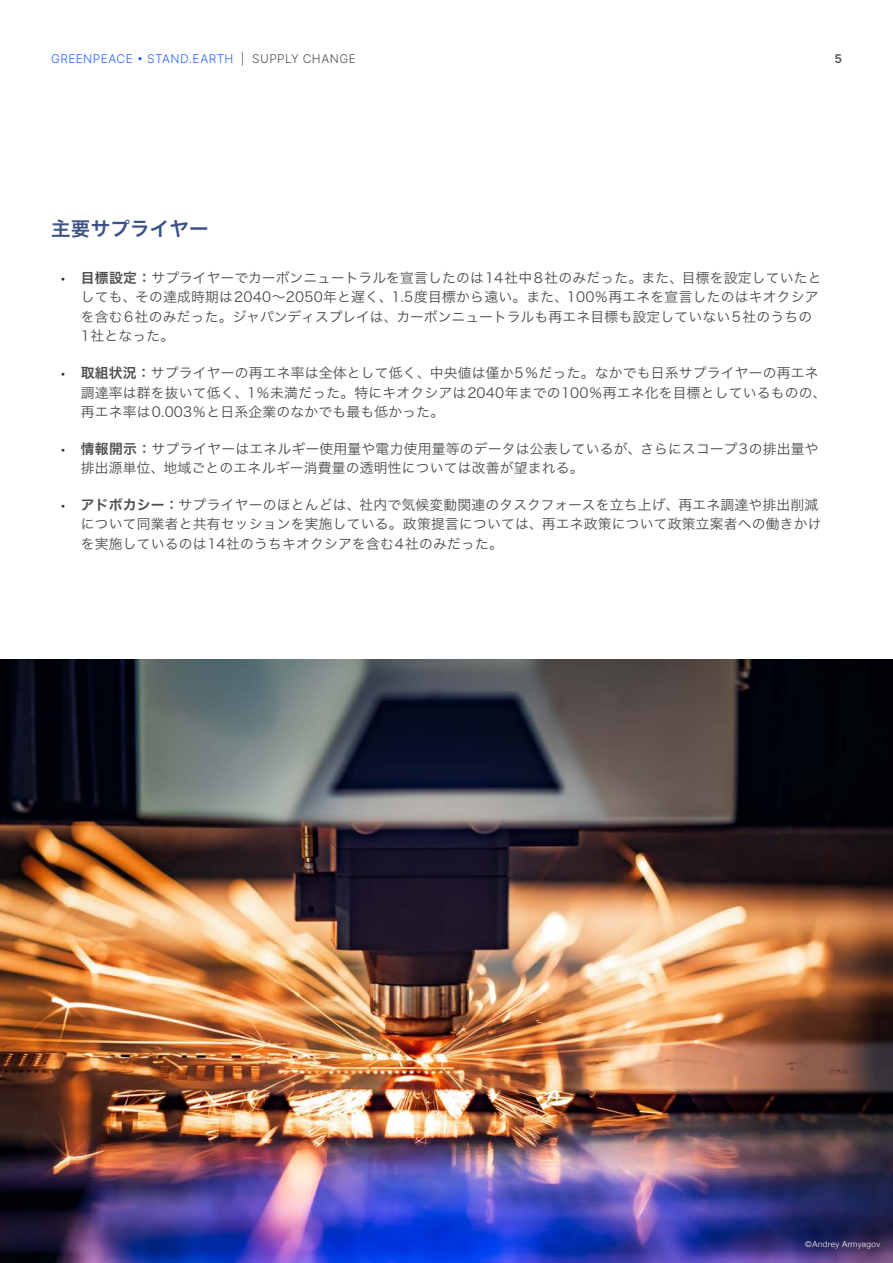
<style>
.page{position:relative;width:893px;height:1263px;background:#fff}
.page>*{position:absolute;margin:0;border:0;box-sizing:border-box;transform-origin:0 0}
.t1{font:19.5px "Hiragino Sans W6";letter-spacing:.01em;color:#3b5286}
.t2{font:13.8px/19.5px "Hiragino Sans W3";letter-spacing:.015em;color:#4d4d4f}
.t3{font:300 12px "Inter";letter-spacing:.025em;color:#2264ff}
.t4{font:300 12px "Inter";letter-spacing:.035em;color:#4d4d4f}
.t5{font:600 12px "Inter";color:#4d4d4f}
.t6{font:300 8.25px "Helvetica Neue";letter-spacing:.04em;color:#fff}
.s1{color:#2264ff}
.s2{font-family:"Hiragino Sans W6";color:#231f20}
.s3{font-family:"Hiragino Sans W6"}
</style>
<div class="page">
<img style="left:0;top:659px;width:893px;height:604px">
<p class="t3" style="left:51px;top:50px;width:150px">GREENPEACE • STAN D.EAR</p>
<p class="t4" style="left:217px;top:50px;width:115px"><span class="s1">TH</span> | SUPPLY CHANGE</p>
<p class="t5" style="left:834px;top:50px;width:9px">5</p>
<h1 class="t1" style="left:51px;top:211px;width:159px">主要サプライヤー</h1>
<p class="t2" style="left:81px;top:267px;width:742px;text-indent:-21px"><span class="s2">•</span> <span class="s3">目標設定：</span>サプライヤーでカーボンニュートラルを宣言したのは14社中8社のみだった。また、目標を設定していたとしても、その達成時期は2040〜2050年と遅く、1.5度目標から遠い。また、100％再エネを宣言したのはキオクシアを含む6社のみだった。ジャパンディスプレイは、カーボンニュートラルも再エネ目標も設定していない5社のうちの1社となった。</p>
<p class="t2" style="left:81px;top:362px;width:747px;text-indent:-21px"><span class="s2">•</span> <span class="s3">取組状況：</span>サプライヤーの再エネ率は全体として低く、中央値は僅か5％だった。なかでも日系サプライヤーの再エネ調達率は群を抜いて低く、1％未満だった。特にキオクシアは2040年までの100％再エネ化を目標としているものの、再エネ率は0.003％と日系企業のなかでも最も低かった。</p>
<p class="t2" style="left:81px;top:438px;width:739px;text-indent:-21px"><span class="s2">•</span> <span class="s3">情報開示：</span>サプライヤーはエネルギー使用量や電力使用量等のデータは公表しているが、さらにスコープ3の排出量や排出源単位、地域ごとのエネルギー消費量の透明性については改善が望まれる。</p>
<p class="t2" style="left:81px;top:494px;width:742px;text-indent:-21px"><span class="s2">•</span> <span class="s3">アドボカシー：</span>サプライヤーのほとんどは、社内で気候変動関連のタスクフォースを立ち上げ、再エネ調達や排出削減について同業者と共有セッションを実施している。政策提言については、再エネ政策について政策立案者への働きかけを実施しているのは14社のうちキオクシアを含む4社のみだった。</p>
<p class="t6" style="left:805px;top:1238px;width:77px">©Andrey Armyagov</p>
</div>
